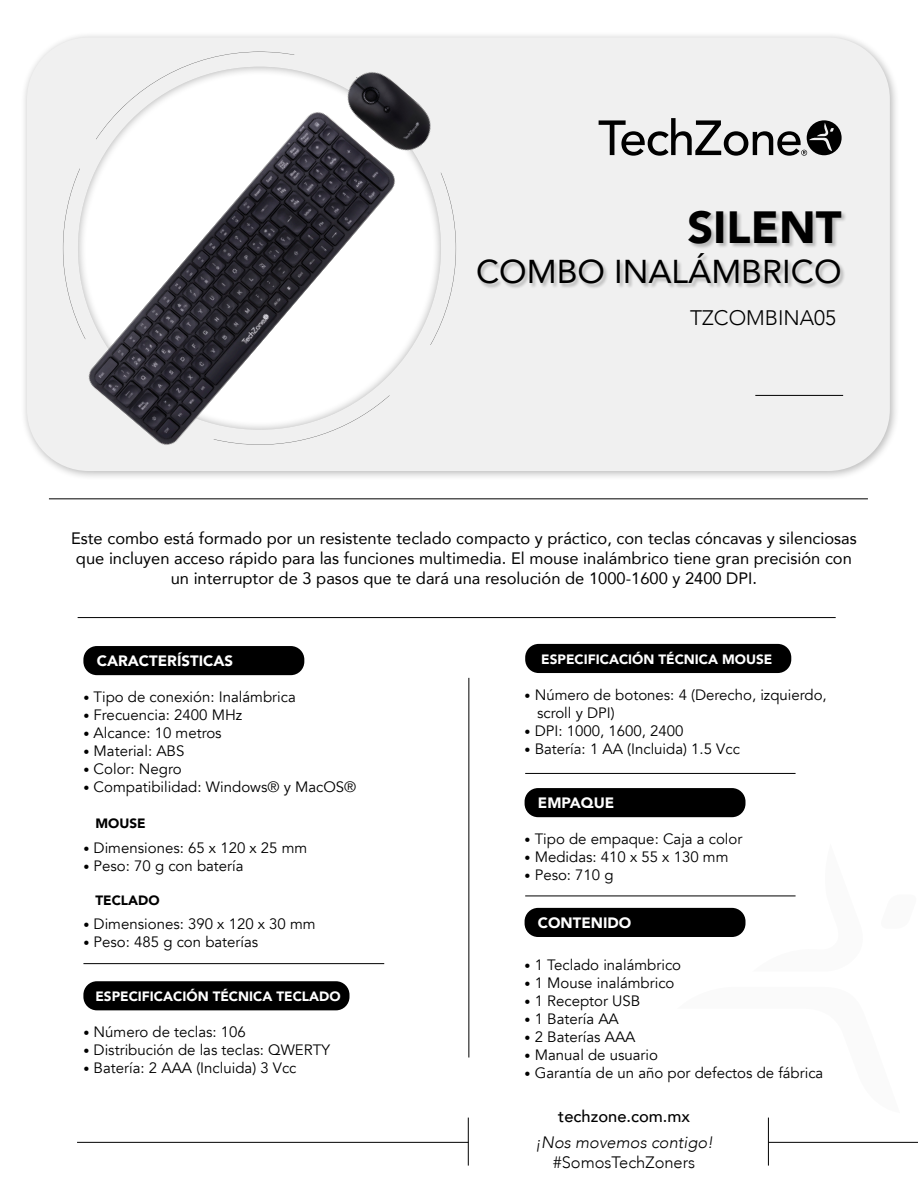
<style>
.page{position:relative;width:918px;height:1188px;background:#fff}
.page>*{position:absolute;margin:0;border:0;box-sizing:border-box;transform-origin:0 0}
.t1{font:900 45px "Avenir";color:#000}
.t2{font:33px "Avenir";color:#000}
.t3{font:300 21px "Avenir";color:#000}
.t4{font:16.5px "Avenir";color:#000}
.t5{font:italic 300 16.5px "Avenir";color:#000}
.t6{font:300 16.5px "Avenir";color:#000}
.t7{font:500 16.5px "Avenir";color:#000}
.t8{font:15px "Avenir";color:#000}
.t9{font:900 15px "Avenir";color:#fff}
.t10{font:900 13.5px "Avenir";color:#fff}
.t11{font:900 13.5px "Avenir";color:#000}
.s1{font-size:12px}
</style>
<div class="page">
<div style="left:525px;top:908px;width:221px;height:29px;background:#000;border-radius:14px"></div>
<div style="left:525px;top:644px;width:266px;height:29px;background:#000;border-radius:14px"></div>
<div style="left:83px;top:981px;width:267px;height:29px;background:#000;border-radius:14px"></div>
<div style="left:83px;top:646px;width:221px;height:29px;background:#000;border-radius:14px"></div>
<div style="left:525px;top:788px;width:221px;height:29px;background:#000;border-radius:14px"></div>
<div style="left:20px;top:31px;width:879px;height:450px;background:#000;opacity:.28"></div>
<div style="left:27px;top:38px;width:863px;height:433px;background:#f0f0f0;border-radius:62px"></div>
<svg style="left:599px;top:118px;width:243px;height:38px"></svg>
<hr style="left:468px;top:1118px;width:1px;height:48px;background:#000">
<hr style="left:768px;top:1118px;width:1px;height:48px;background:#000">
<div style="left:78px;top:66px;width:364px;height:365px;background:#000;opacity:.37"></div>
<div style="left:477px;top:211px;width:370px;height:78px;background:#000;opacity:.23"></div>
<hr style="left:77px;top:1142px;width:391px;height:1px;background:#000">
<hr style="left:769px;top:1142px;width:149px;height:1px;background:#000">
<hr style="left:525px;top:896px;width:271px;height:1px;background:#000">
<hr style="left:525px;top:773px;width:271px;height:1px;background:#000">
<hr style="left:755px;top:395px;width:88px;height:1px;background:#000">
<hr style="left:83px;top:963px;width:301px;height:1px;background:#000">
<hr style="left:49px;top:499px;width:819px;height:1px;background:#000">
<hr style="left:78px;top:617px;width:758px;height:1px;background:#000">
<div style="left:96px;top:51px;width:199px;height:90px;background:#000;opacity:.37"></div>
<div style="left:429px;top:171px;width:28px;height:176px;background:#000;opacity:.37"></div>
<div style="left:63px;top:168px;width:25px;height:174px;background:#000;opacity:.37"></div>
<hr style="left:469px;top:678px;width:1px;height:380px;background:#000">
<svg style="left:677px;top:895px;width:119px;height:42px"></svg>
<img style="left:66px;top:90px;width:354px;height:380px">
<img style="left:330px;top:66px;width:124px;height:107px">
<p class="t1" style="left:687px;top:189px;width:156px">SILENT</p>
<p class="t2" style="left:476px;top:245px;width:367px">COMBO INALÁMBRICO</p>
<p class="t3" style="left:690px;top:305px;width:147px">TZCOMBINA05</p>
<p class="t4" style="left:71px;top:525px;width:787px">Este combo está formado por un resistente teclado compacto y práctico, con teclas cóncavas y silenciosas</p>
<p class="t4" style="left:76px;top:545px;width:777px">que incluyen acceso rápido para las funciones multimedia. El mouse inalámbrico tiene gran precisión con</p>
<p class="t4" style="left:171px;top:565px;width:588px">un interruptor de 3 pasos que te dará una resolución de 1000-1600 y 2400 DPI.</p>
<p class="t9" style="left:97px;top:648px;width:138px">CARACTERÍSTICAS</p>
<p class="t8" style="left:83px;top:688px;width:214px"><span class="s1">•</span> Tipo de conexión: Inalámbrica</p>
<p class="t8" style="left:83px;top:706px;width:160px"><span class="s1">•</span> Frecuencia: 2400 MHz</p>
<p class="t8" style="left:83px;top:724px;width:140px"><span class="s1">•</span> Alcance: 10 metros</p>
<p class="t8" style="left:83px;top:742px;width:103px"><span class="s1">•</span> Material: ABS</p>
<p class="t8" style="left:83px;top:760px;width:100px"><span class="s1">•</span> Color: Negro</p>
<p class="t8" style="left:83px;top:778px;width:274px"><span class="s1">•</span> Compatibilidad: Windows® y MacOS®</p>
<p class="t11" style="left:95px;top:811px;width:52px">MOUSE</p>
<p class="t8" style="left:83px;top:839px;width:225px"><span class="s1">•</span> Dimensiones: 65 x 120 x 25 mm</p>
<p class="t8" style="left:83px;top:857px;width:162px"><span class="s1">•</span> Peso: 70 g con batería</p>
<p class="t11" style="left:95px;top:889px;width:66px">TECLADO</p>
<p class="t8" style="left:83px;top:915px;width:234px"><span class="s1">•</span> Dimensiones: 390 x 120 x 30 mm</p>
<p class="t8" style="left:83px;top:933px;width:176px"><span class="s1">•</span> Peso: 485 g con baterías</p>
<p class="t10" style="left:95px;top:985px;width:247px">ESPECIFICACIÓN TÉCNICA TECLADO</p>
<p class="t8" style="left:83px;top:1023px;width:164px"><span class="s1">•</span> Número de teclas: 106</p>
<p class="t8" style="left:83px;top:1041px;width:248px"><span class="s1">•</span> Distribución de las teclas: QWERTY</p>
<p class="t8" style="left:83px;top:1059px;width:215px"><span class="s1">•</span> Batería: 2 AAA (Incluida) 3 Vcc</p>
<p class="t10" style="left:541px;top:647px;width:233px">ESPECIFICACIÓN TÉCNICA MOUSE</p>
<p class="t8" style="left:525px;top:686px;width:304px"><span class="s1">•</span> Número de botones: 4 (Derecho, izquierdo,</p>
<p class="t8" style="left:537px;top:704px;width:79px">scroll y DPI)</p>
<p class="t8" style="left:525px;top:722px;width:160px"><span class="s1">•</span> DPI: 1000, 1600, 2400</p>
<p class="t8" style="left:525px;top:740px;width:217px"><span class="s1">•</span> Batería: 1 AA (Incluida) 1.5 Vcc</p>
<p class="t9" style="left:538px;top:790px;width:78px">EMPAQUE</p>
<p class="t8" style="left:525px;top:830px;width:219px"><span class="s1">•</span> Tipo de empaque: Caja a color</p>
<p class="t8" style="left:525px;top:848px;width:205px"><span class="s1">•</span> Medidas: 410 x 55 x 130 mm</p>
<p class="t8" style="left:525px;top:866px;width:91px"><span class="s1">•</span> Peso: 710 g</p>
<p class="t9" style="left:538px;top:910px;width:95px">CONTENIDO</p>
<p class="t8" style="left:525px;top:956px;width:158px"><span class="s1">•</span> 1 Teclado inalámbrico</p>
<p class="t8" style="left:525px;top:974px;width:151px"><span class="s1">•</span> 1 Mouse inalámbrico</p>
<p class="t8" style="left:525px;top:992px;width:117px"><span class="s1">•</span> 1 Receptor USB</p>
<p class="t8" style="left:525px;top:1010px;width:96px"><span class="s1">•</span> 1 Batería AA</p>
<p class="t8" style="left:525px;top:1028px;width:113px"><span class="s1">•</span> 2 Baterías AAA</p>
<p class="t8" style="left:525px;top:1046px;width:135px"><span class="s1">•</span> Manual de usuario</p>
<p class="t8" style="left:525px;top:1064px;width:300px"><span class="s1">•</span> Garantía de un año por defectos de fábrica</p>
<p class="t7" style="left:558px;top:1102px;width:133px">techzone.com.mx</p>
<p class="t5" style="left:535px;top:1132px;width:180px">¡Nos movemos contigo!</p>
<p class="t6" style="left:553px;top:1152px;width:144px">#SomosTechZoners</p>
</div>
